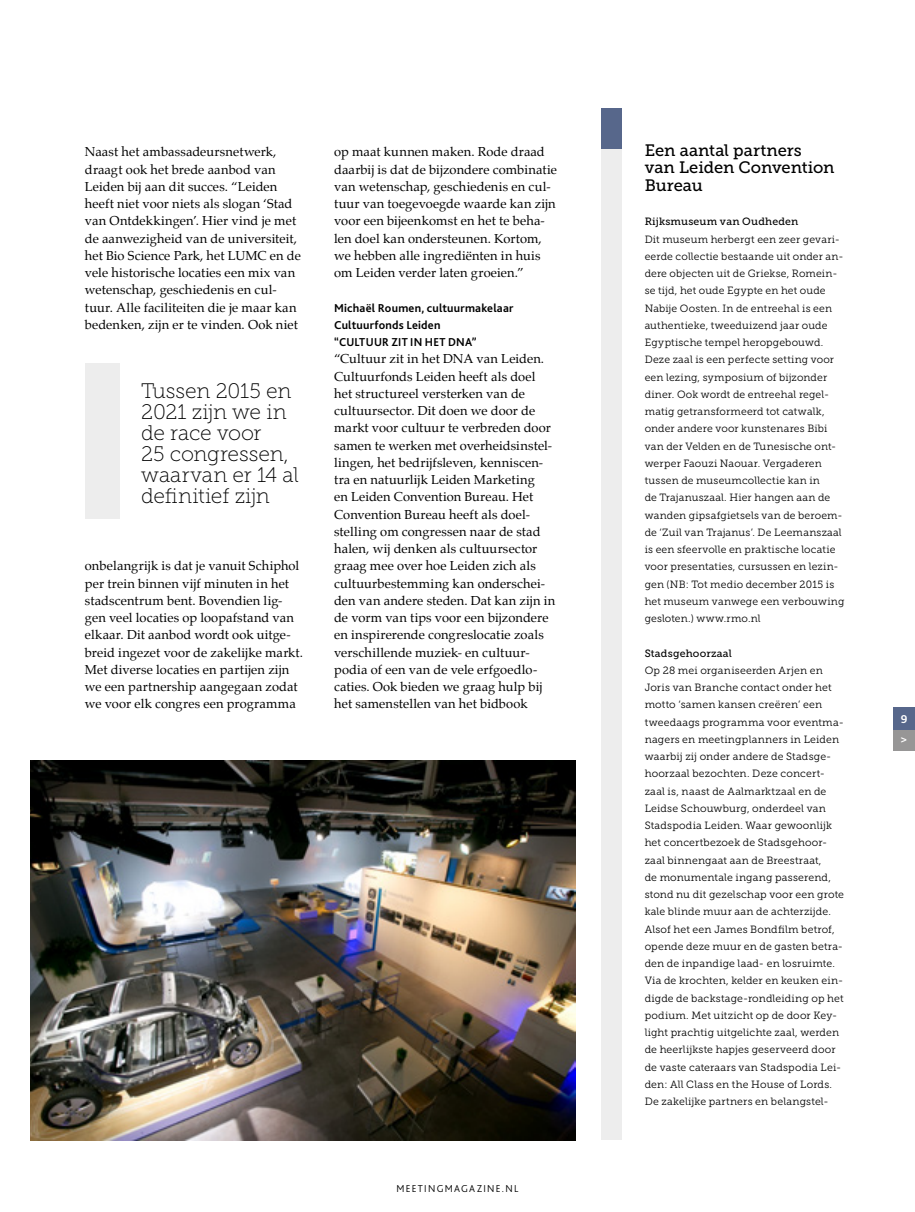
<style>
.page{position:relative;width:915px;height:1212px;background:#fff}
.page>*{position:absolute;margin:0;border:0;box-sizing:border-box;transform-origin:0 0}
.t1{font:21px/21px "Museo Slab 100";letter-spacing:-.01em;color:#000}
.t2{font:16.5px/17.2px "Museo Slab 500";letter-spacing:-.005em;color:#000}
.t3{font:12.75px/17.2px "Palatino";letter-spacing:.01em;color:#000}
.t4{font:700 12px/17.2px "Bliss 2";letter-spacing:.02em;color:#000}
.t5{font:700 12px/20.7px "Bliss 2";color:#fff}
.t6{font:10.5px/17.2px "Museo Slab 300";letter-spacing:.015em;color:#000}
.t7{font:10.5px "Museo Slab 500";letter-spacing:.02em;color:#000}
.t8{font:300 10.5px "Bliss 2";letter-spacing:.125em;color:#000}
</style>
<div class="page">
<div style="left:85px;top:363px;width:34px;height:155px;background:#ededed"></div>
<div style="left:601px;top:108px;width:20px;height:1031px;background:#ededed"></div>
<div style="left:601px;top:108px;width:20px;height:40px;background:#57678b"></div>
<img style="left:31px;top:760px;width:544px;height:380px">
<div style="left:892px;top:728px;width:22px;height:22px;background:#979696"></div>
<div style="left:892px;top:707px;width:22px;height:22px;background:#57678b"></div>
<p class="t3" style="left:85px;top:143px;width:217px">Naast het ambassadeursnetwerk, draagt ook het brede aanbod van Leiden bij aan dit succes. “Leiden heeft niet voor niets als slogan ‘Stad van Ontdekkingen’. Hier vind je met de aanwezigheid van de universiteit, het Bio Science Park, het LUMC en de vele historische locaties een mix van wetenschap, geschiedenis en cul&shy;tuur. Alle faciliteiten die je maar kan bedenken, zijn er te vinden. Ook niet</p>
<h1 class="t1" style="left:141px;top:380px;width:159px">Tussen 2015 en<br>2021 zijn we in de race voor<br>25 congressen, waarvan er 14 al definitief zijn</h1>
<p class="t3" style="left:85px;top:557px;width:219px">onbelangrijk is dat je vanuit Schiphol per trein binnen vijf minuten in het stadscentrum bent. Bovendien lig&shy;gen veel locaties op loopafstand van elkaar. Dit aanbod wordt ook uitge&shy;breid ingezet voor de zakelijke markt.<br>Met diverse locaties en partijen zijn we een partnership aangegaan zodat we voor elk congres een programma</p>
<p class="t3" style="left:334px;top:143px;width:224px">op maat kunnen maken. Rode draad daarbij is dat de bijzondere combinatie van wetenschap, geschiedenis en cul&shy;tuur van toegevoegde waarde kan zijn voor een bijeenkomst en het te beha&shy;len doel kan ondersteunen. Kortom, we hebben alle ingrediënten in huis om Leiden verder laten groeien.”</p>
<p class="t4" style="left:334px;top:299px;width:181px">Michaël Roumen, cultuurmakelaar<br>Cultuurfonds Leiden<br>“CULTUUR ZIT IN HET DNA”</p>
<p class="t3" style="left:334px;top:350px;width:223px">“Cultuur zit in het DNA van Leiden.<br>Cultuurfonds Leiden heeft als doel het structureel versterken van de cultuursector. Dit doen we door de markt voor cultuur te verbreden door samen te werken met overheidsinstel&shy;lingen, het bedrijfsleven, kenniscen&shy;tra en natuurlijk Leiden Marketing<br>en Leiden Convention Bureau. Het Convention Bureau heeft als doel&shy;stelling om congressen naar de stad halen, wij denken als cultuursector graag mee over hoe Leiden zich als cultuurbestemming kan onderschei&shy;den van andere steden. Dat kan zijn in de vorm van tips voor een bijzondere en inspirerende congreslocatie zoals verschillende muziek- en cultuur&shy;podia of een van de vele erfgoedlo&shy;caties. Ook bieden we graag hulp bij het samenstellen van het bidbook</p>
<p class="t8" style="left:396px;top:1182px;width:123px">MEETINGMAGAZINE.NL</p>
<h2 class="t2" style="left:644px;top:142px;width:191px">Een aantal partners van Leiden Convention<br>Bureau</h2>
<p class="t7" style="left:644px;top:216px;width:155px">Rijksmuseum van Oudheden</p>
<p class="t6" style="left:644px;top:230px;width:201px">Dit museum herbergt een zeer gevari&shy;eerde collectie bestaande uit onder an&shy;dere objecten uit de Griekse, Romein&shy;se tijd, het oude Egypte en het oude Nabije Oosten. In de entreehal is een authentieke, tweeduizend jaar oude Egyptische tempel heropgebouwd.<br>Deze zaal is een perfecte setting voor een lezing, symposium of bijzonder diner. Ook wordt de entreehal regel&shy;matig getransformeerd tot catwalk, onder andere voor kunstenares Bibi van der Velden en de Tunesische ont&shy;werper Faouzi Naouar. Vergaderen tussen de museumcollectie kan in<br>de Trajanuszaal. Hier hangen aan de wanden gipsafgietsels van de beroem&shy;de ‘Zuil van Trajanus’. De Leemanszaal is een sfeervolle en praktische locatie voor presentaties, cursussen en lezin&shy;gen (NB: Tot medio december 2015 is het museum vanwege een verbouwing gesloten.) www.rmo.nl</p>
<p class="t7" style="left:644px;top:647px;width:89px">Stadsgehoorzaal</p>
<p class="t6" style="left:644px;top:662px;width:201px">Op 28 mei organiseerden Arjen en Joris van Branche contact onder het motto ‘samen kansen creëren’ een tweedaags programma voor eventma&shy;nagers en meetingplanners in Leiden waarbij zij onder andere de Stadsge&shy;hoorzaal bezochten. Deze concert&shy;zaal is, naast de Aalmarktzaal en de Leidse Schouwburg, onderdeel van Stadspodia Leiden. Waar gewoonlijk het concertbezoek de Stadsgehoor&shy;zaal binnengaat aan de Breestraat,<br>de monumentale ingang passerend, stond nu dit gezelschap voor een grote kale blinde muur aan de achterzijde.<br>Alsof het een James Bondfilm betrof, opende deze muur en de gasten betra&shy;den de inpandige laad- en losruimte.<br>Via de krochten, kelder en keuken ein&shy;digde de backstage-rondleiding op het podium. Met uitzicht op de door Key&shy;light prachtig uitgelichte zaal, werden de heerlijkste hapjes geserveerd door de vaste cateraars van Stadspodia Lei&shy;den: All Class en the House of Lords.<br>De zakelijke partners en belangstel-</p>
<p class="t5" style="left:900px;top:708px;width:8px">9 &gt;</p>
</div>
